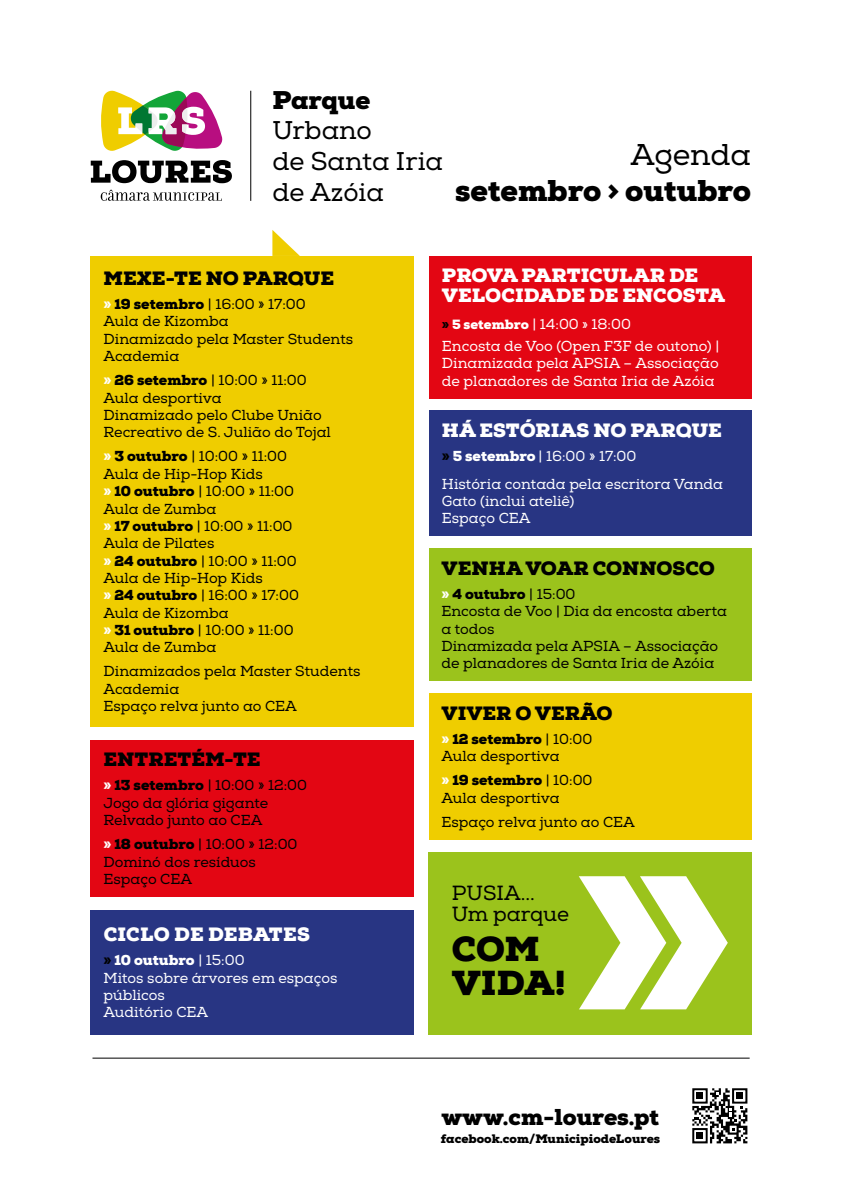
<style>
.page{position:relative;width:845px;height:1191px;background:#fff}
.page>*{position:absolute;margin:0;border:0;box-sizing:border-box;transform-origin:0 0}
.t1{font:900 34.6px/34.6px "Nexa Slab";letter-spacing:-.005em;color:#000}
.t2{font:900 30px "Nexa Slab";color:#000}
.t3{font:30px "Nexa Slab";color:#000}
.t4{font:25.6px/30.8px "Nexa Slab";color:#000}
.t5{font:900 25.6px "Nexa Slab";color:#000}
.t6{font:900 22.8px "Nexa Slab";color:#000}
.t7{font:20.4px/20.4px "Nexa Slab";color:#000}
.t8{font:900 19.2px/19.2px "Nexa Slab";color:#fff}
.t9{font:900 19.2px "Nexa Slab";color:#000}
.t10{font:14.4px/17.4px "Nexa Slab";color:#000}
.t11{font:14.4px/17.4px "Nexa Slab";color:#fff}
.t12{font:900 12.2px "Nexa Slab";color:#000}
.s1{font-weight:900;color:#fff}
.s2{font-weight:900}
.s3{font-weight:900;color:#000}
.s4{font-weight:900;font-size:13.4px;color:#000}
.s5{font-weight:900;font-size:13.4px}
.s6{font-size:13.4px}
</style>
<div class="page">
<svg style="left:692px;top:1088px;width:56px;height:56px"></svg>
<div style="left:697px;top:1132px;width:6px;height:7px;background:#000"></div>
<div style="left:697px;top:1092px;width:6px;height:7px;background:#000"></div>
<div style="left:736px;top:1092px;width:7px;height:7px;background:#000"></div>
<svg style="left:91px;top:160px;width:141px;height:23px"></svg>
<svg style="left:101px;top:189px;width:121px;height:12px"></svg>
<svg style="left:101px;top:90px;width:122px;height:61px"></svg>
<hr style="left:250px;top:91px;width:1px;height:110px;background:#000">
<svg style="left:272px;top:230px;width:28px;height:26px"></svg>
<hr style="left:92px;top:1057px;width:657px;height:1px;background:#000">
<div style="left:429px;top:411px;width:322px;height:125px;background:#283583"></div>
<div style="left:429px;top:693px;width:322px;height:146px;background:#efcd00"></div>
<div style="left:91px;top:910px;width:323px;height:125px;background:#283583"></div>
<div style="left:91px;top:740px;width:323px;height:156px;background:#e30613"></div>
<div style="left:91px;top:256px;width:323px;height:470px;background:#efcd00"></div>
<div style="left:429px;top:256px;width:322px;height:142px;background:#e30613"></div>
<div style="left:428px;top:852px;width:323px;height:183px;background:#9bc31c"></div>
<svg style="left:579px;top:876px;width:149px;height:133px"></svg>
<div style="left:429px;top:548px;width:322px;height:133px;background:#9bc31c"></div>
<h3 class="t5" style="left:272px;top:83px;width:100px">Parque</h3>
<h3 class="t4" style="left:272px;top:116px;width:172px">Urbano<br>de Santa Iria de Azóia</h3>
<h2 class="t3" style="left:630px;top:136px;width:122px">Agenda</h2>
<h2 class="t2" style="left:455px;top:171px;width:297px">setembro &gt; outubro</h2>
<h3 class="t9" style="left:104px;top:266px;width:232px">MEXE-TE NO PARQUE</h3>
<p class="t10" style="left:104px;top:296px;width:251px"><span class="s1">»</span> <span class="s2">19 setembro</span> | 16:00 » 17:00<br>Aula de Kizomba<br>Dinamizado pela Master Students<br>Academia</p>
<p class="t10" style="left:104px;top:372px;width:229px"><span class="s1">»</span> <span class="s2">26 setembro</span> | 10:00 » 11:00<br>Aula desportiva<br>Dinamizado pelo Clube União<br>Recreativo de S. Julião do Tojal</p>
<p class="t10" style="left:104px;top:448px;width:197px"><span class="s1">»</span> <span class="s2">3 outubro</span> | 10:00 » 11:00<br>Aula de Hip-Hop Kids<br><span class="s1">»</span> <span class="s2">10 outubro</span> | 10:00 » 11:00<br>Aula de Zumba<br><span class="s1">»</span> <span class="s2">17 outubro</span> | 10:00 » 11:00<br>Aula de Pilates<br><span class="s1">»</span> <span class="s2">24 outubro</span> | 10:00 » 11:00<br>Aula de Hip-Hop Kids<br><span class="s1">»</span> <span class="s2">24 outubro</span> | 16:00 » 17:00<br>Aula de Kizomba<br><span class="s1">»</span> <span class="s2">31 outubro</span> | 10:00 » 11:00<br>Aula de Zumba</p>
<p class="t10" style="left:104px;top:663px;width:258px">Dinamizados pela Master Students<br>Academia<br>Espaço relva junto ao CEA</p>
<h3 class="t9" style="left:104px;top:747px;width:158px">ENTRETÉM-TE</h3>
<p class="t10" style="left:104px;top:777px;width:205px"><span class="s1">»</span> <span class="s2">13 setembro</span> | 10:00 » 12:00<br>Jogo da glória gigante<br>Relvado junto ao CEA</p>
<p class="t10" style="left:104px;top:836px;width:195px"><span class="s1">»</span> <span class="s2">18 outubro</span> | 10:00 » 12:00<br>Dominó dos resíduos<br>Espaço CEA</p>
<h3 class="t8" style="left:104px;top:925px;width:208px">CICLO DE DEBATES</h3>
<p class="t11" style="left:104px;top:952px;width:235px"><span class="s3">»</span> <span class="s2">10 outubro</span> | 15:00<br>Mitos sobre árvores em espaços públicos<br>Auditório CEA</p>
<h3 class="t8" style="left:442px;top:266px;width:285px">PROVA PARTICULAR DE<br>VELOCIDADE DE ENCOSTA</h3>
<p class="t11" style="left:442px;top:313px;width:279px;line-height:22.2px"><span class="s4">»</span> <span class="s5">5 setembro</span> | 14:00 <span class="s6">»</span> 18:00<br>Encosta de Voo (Open F3F de outono) |</p>
<p class="t11" style="left:442px;top:355px;width:278px">Dinamizada pela APSIA – Associação de planadores de Santa Iria de Azóia</p>
<h3 class="t8" style="left:442px;top:421px;width:281px">HÁ ESTÓRIAS NO PARQUE</h3>
<p class="t11" style="left:442px;top:443px;width:283px;line-height:27.2px"><span class="s3">»</span> <span class="s2">5 setembro</span> | 16:00 » 17:00<br>História contada pela escritora Vanda</p>
<p class="t11" style="left:442px;top:492px;width:134px">Gato (inclui ateliê)<br>Espaço CEA</p>
<h3 class="t9" style="left:441px;top:556px;width:275px">VENHA VOAR CONNOSCO</h3>
<p class="t10" style="left:441px;top:585px;width:287px"><span class="s1">»</span> <span class="s2">4 outubro</span> | 15:00<br>Encosta de Voo | Dia da encosta aberta a todos<br>Dinamizada pela APSIA – Associação de planadores de Santa Iria de Azóia</p>
<h3 class="t9" style="left:441px;top:701px;width:172px">VIVER O VERÃO</h3>
<p class="t10" style="left:441px;top:730px;width:152px"><span class="s1">»</span> <span class="s2">12 setembro</span> | 10:00<br>Aula desportiva</p>
<p class="t10" style="left:441px;top:772px;width:153px"><span class="s1">»</span> <span class="s2">19 setembro</span> | 10:00<br>Aula desportiva</p>
<p class="t10" style="left:441px;top:813px;width:195px">Espaço relva junto ao CEA</p>
<h3 class="t7" style="left:452px;top:883px;width:119px">PUSIA...<br>Um parque</h3>
<h1 class="t1" style="left:452px;top:931px;width:116px">COM<br>VIDA!</h1>
<h3 class="t6" style="left:441px;top:1102px;width:219px">www.cm-loures.pt</h3>
<p class="t12" style="left:441px;top:1131px;width:221px">facebook.com/MunicipiodeLoures</p>
</div>
